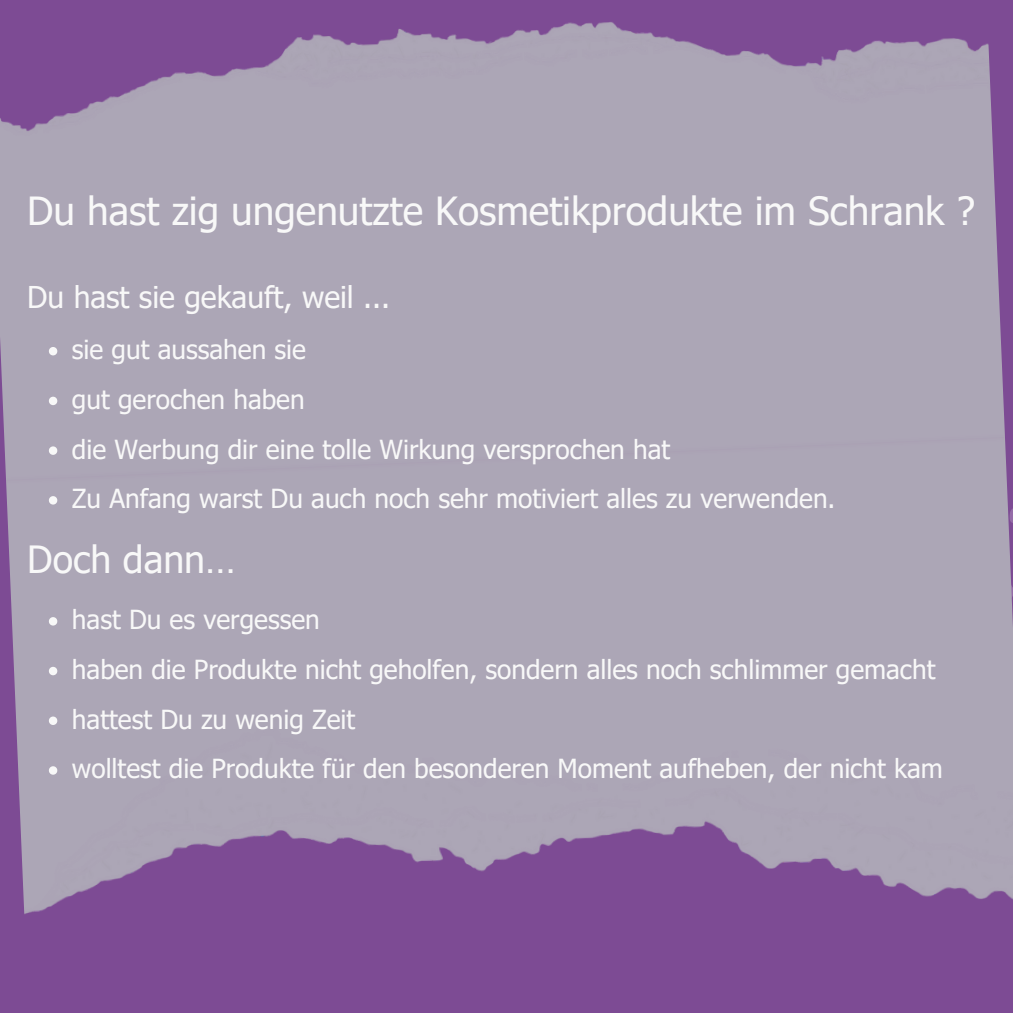
<style>
.page{position:relative;width:1013px;height:1013px;background:#fff}
.page>*{position:absolute;margin:0;border:0;box-sizing:border-box;transform-origin:0 0}
.t1{font:38.75px "Tahoma";color:#f8f8f8}
.t2{font:37.5px "Tahoma";color:#f8f8f8}
.t3{font:30px "Tahoma";color:#f8f8f8}
.t4{font:26.25px "Tahoma";color:#f8f8f8}
</style>
<div class="page">
<div style="left:0;top:0;width:1012px;height:1012px;background:#7d4b94"></div>
<img style="left:0;top:22px;width:1012px;height:892px">
<svg style="left:49px;top:347px;width:8px;height:8px"></svg>
<svg style="left:49px;top:397px;width:8px;height:8px"></svg>
<svg style="left:49px;top:446px;width:8px;height:9px"></svg>
<svg style="left:49px;top:496px;width:8px;height:8px"></svg>
<svg style="left:49px;top:617px;width:8px;height:8px"></svg>
<svg style="left:49px;top:667px;width:8px;height:8px"></svg>
<svg style="left:49px;top:716px;width:8px;height:9px"></svg>
<svg style="left:49px;top:766px;width:8px;height:8px"></svg>
<p class="t1" style="left:27px;top:186px;width:949px">Du hast zig ungenutzte Kosmetikprodukte im Schrank ?</p>
<h1 class="t3" style="left:27px;top:277px;width:364px">Du hast sie gekauft, weil ...</h1>
<h2 class="t4" style="left:72px;top:333px;width:236px">sie gut aussahen sie</h2>
<p class="t4" style="left:72px;top:382px;width:234px">gut gerochen haben</p>
<p class="t4" style="left:72px;top:432px;width:600px">die Werbung dir eine tolle Wirkung versprochen hat</p>
<p class="t4" style="left:72px;top:482px;width:765px">Zu Anfang warst Du auch noch sehr motiviert alles zu verwenden.</p>
<p class="t2" style="left:27px;top:535px;width:210px">Doch dann…</p>
<h1 class="t4" style="left:72px;top:603px;width:249px">hast Du es vergessen</h1>
<p class="t4" style="left:72px;top:652px;width:865px">haben die Produkte nicht geholfen, sondern alles noch schlimmer gemacht</p>
<p class="t4" style="left:72px;top:702px;width:285px">hattest Du zu wenig Zeit</p>
<p class="t4" style="left:72px;top:752px;width:872px">wolltest die Produkte für den besonderen Moment aufheben, der nicht kam</p>
</div>
